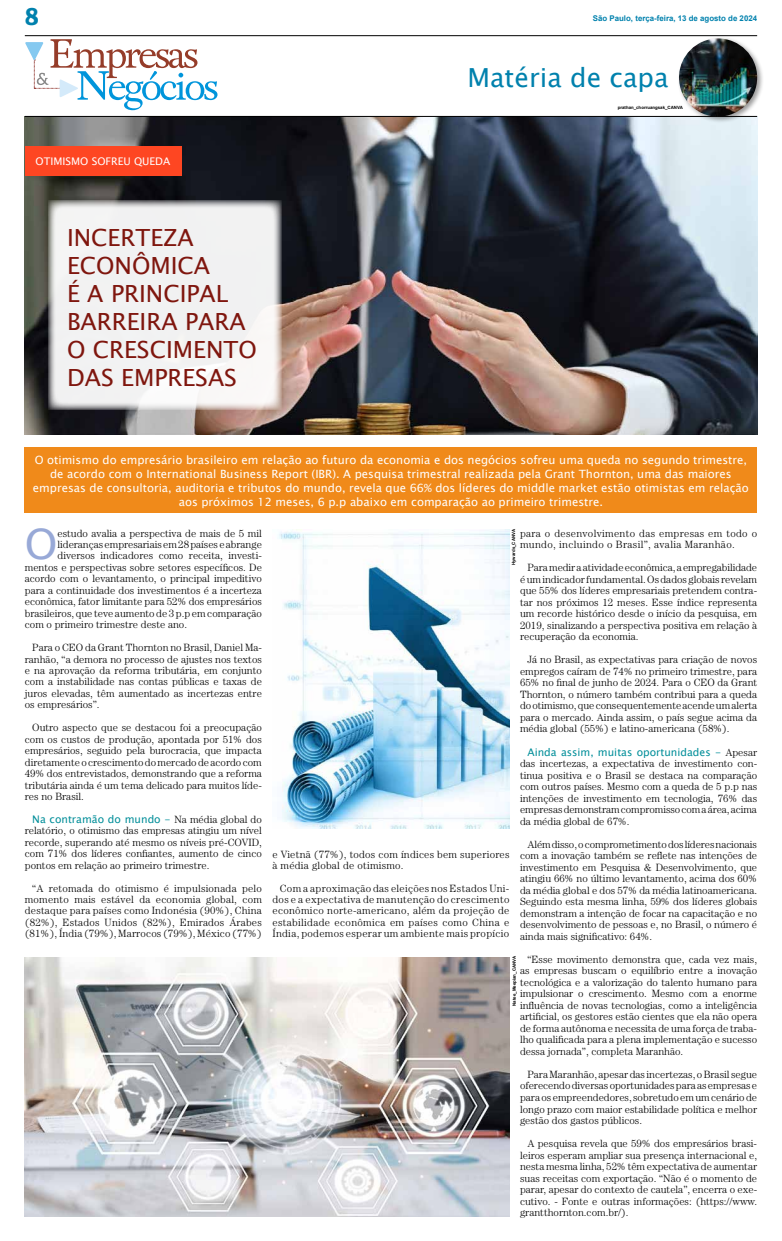
<style>
.page{position:relative;width:782px;height:1241px;background:#fff}
.page>*{position:absolute;margin:0;border:0;box-sizing:border-box;transform-origin:0 0}
.t1{font:42px "Lucida Sans Unicode";color:#98a9d7}
.t2{font:26.25px "Lucida Sans Unicode";color:#0081ad}
.t3{font:700 26.25px "Adelle";color:#0081ad}
.t4{font:23.62px/28px "Lucida Sans Unicode";color:#7f160e}
.t5{font:11.38px/14px "Lucida Sans Unicode";color:#fff;text-align:center}
.t6{font:300 10.5px/11.5px "Century Std";color:#000;text-align:justify}
.t7{font:300 10.5px/11.5px "Century Std";letter-spacing:.03em;color:#000}
.t8{font:10.5px "Lucida Sans Unicode";color:#008e99}
.t9{font:300 10.5px/11.4px "Century Std";letter-spacing:.02em;color:#000}
.t10{font:10.5px "Lucida Sans Unicode";color:#fff}
.t11{font:700 7.88px "Arial";color:#0081ad}
.t12{font:700 4.38px "Arial";color:#000}
.s1{font-family:"Century Std";font-weight:300;color:#000}
</style>
<div class="page">
<img style="left:25px;top:117px;width:732px;height:317px">
<div style="left:25px;top:447px;width:731px;height:66px;background:#f08a1a"></div>
<hr style="left:25px;top:35px;width:731px;height:1px;background:#000">
<hr style="left:25px;top:116px;width:731px;height:1px;background:#000">
<svg style="left:25px;top:39px;width:192px;height:71px"></svg>
<img style="left:25px;top:957px;width:484px;height:258px">
<img style="left:278px;top:529px;width:231px;height:299px">
<div style="left:676px;top:36px;width:88px;height:88px;background:#000;opacity:.4"></div>
<img style="left:678px;top:38px;width:78px;height:79px;border-radius:39px">
<div style="left:25px;top:146px;width:156px;height:30px;background:#fe4622"></div>
<svg style="left:48px;top:200px;width:234px;height:209px;fill:#f1f1f2"></svg>
<h2 class="t3" style="left:25px;top:-2px;width:16px">8</h2>
<p class="t11" style="left:592px;top:12px;width:166px">São Paulo, terça-feira, 13 de agosto de 2024</p>
<h2 class="t2" style="left:467px;top:56px;width:202px">Matéria de capa</h2>
<p class="t10" style="left:36px;top:153px;width:136px">OTIMISMO SOFREU QUEDA</p>
<h3 class="t4" style="left:67px;top:223px;width:191px">INCERTEZA<br>ECONÔMICA<br>É A PRINCIPAL<br>BARREIRA PARA<br>O CRESCIMENTO<br>DAS EMPRESAS</h3>
<p class="t12" style="left:617px;top:105px;width:67px">prathan_chorruangsak_CANVA</p>
<p class="t5" style="left:33px;top:452px;width:717px">O otimismo do empresário brasileiro em relação ao futuro da economia e dos negócios sofreu uma queda no segundo trimestre, de acordo com o International Business Report (IBR). A pesquisa trimestral realizada pela Grant Thornton, uma das maiores empresas de consultoria, auditoria e tributos do mundo, revela que 66% dos líderes do middle market estão otimistas em relação aos próximos 12 meses, 6 p.p abaixo em comparação ao primeiro trimestre.</p>
<h1 class="t1" style="left:25px;top:511px;width:34px">O</h1>
<p class="t6" style="left:57px;top:527px;width:206px">estudo avalia a perspectiva de mais de 5 mil</p>
<p class="t6" style="left:57px;top:538px;width:206px">lideranças empresariais em 28 países e abrange</p>
<p class="t6" style="left:57px;top:550px;width:206px">diversos indicadores como receita, investi-</p>
<p class="t6" style="left:25px;top:561px;width:238px">mentos e perspectivas sobre setores específicos. De</p>
<p class="t6" style="left:25px;top:572px;width:238px">acordo com o levantamento, o principal impeditivo</p>
<p class="t6" style="left:25px;top:584px;width:238px">para a continuidade dos investimentos é a incerteza</p>
<p class="t6" style="left:25px;top:595px;width:238px">econômica, fator limitante para 52% dos empresários</p>
<p class="t6" style="left:25px;top:607px;width:238px">brasileiros, que teve aumento de 3 p.p em comparação</p>
<p class="t6" style="left:25px;top:618px;width:164px">com o primeiro trimestre deste ano.</p>
<p class="t6" style="left:25px;top:641px;width:238px;text-indent:7px">Para o CEO da Grant Thornton no Brasil, Daniel Ma&shy;ranhão, “a demora no processo de ajustes nos textos e na aprovação da reforma tributária, em conjunto com a instabilidade nas contas públicas e taxas de juros elevadas, têm aumentado as incertezas entre os empresários”.</p>
<p class="t6" style="left:25px;top:721px;width:238px;text-indent:7px">Outro aspecto que se destacou foi a preocupação com os custos de produção, apontada por 51% dos empresários, seguido pela burocracia, que impacta diretamente o crescimento do mercado de acordo com 49% dos entrevistados, demonstrando que a reforma tributária ainda é um tema delicado para muitos líde&shy;res no Brasil.</p>
<p class="t8" style="left:32px;top:810px;width:231px">Na contramão do mundo - <span class="s1">Na média global do</span></p>
<p class="t6" style="left:25px;top:824px;width:238px">relatório, o otimismo das empresas atingiu um nível recorde, superando até mesmo os níveis pré-COVID, com 71% dos líderes confiantes, aumento de cinco pontos em relação ao primeiro trimestre.</p>
<p class="t6" style="left:25px;top:882px;width:238px;text-indent:7px">“A retomada do otimismo é impulsionada pelo momento mais estável da economia global, com destaque para países como Indonésia (90%), China (82%), Estados Unidos (82%), Emirados Árabes (81%), Índia (79%), Marrocos (79%), México (77%)</p>
<p class="t12" style="left:510px;top:565px;width:37px;rotate:-90deg">Hywards_CANVA</p>
<p class="t7" style="left:520px;top:527px;width:238px">para o desenvolvimento das empresas em todo o mundo, incluindo o Brasil”, avalia Maranhão.</p>
<p class="t6" style="left:520px;top:561px;width:238px;text-indent:7px">Para medir a atividade econômica, a empregabilidade é um indicador fundamental. Os dados globais revelam que 55% dos líderes empresariais pretendem contra&shy;tar nos próximos 12 meses. Esse índice representa um recorde histórico desde o início da pesquisa, em 2019, sinalizando a perspectiva positiva em relação à recuperação da economia.</p>
<p class="t6" style="left:520px;top:653px;width:238px;text-indent:7px">Já no Brasil, as expectativas para criação de novos empregos caíram de 74% no primeiro trimestre, para 65% no final de junho de 2024. Para o CEO da Grant Thornton, o número também contribui para a queda do otimismo, que consequentemente acende um alerta para o mercado. Ainda assim, o país segue acima da média global (55%) e latino-americana (58%).</p>
<p class="t8" style="left:527px;top:743px;width:231px">Ainda assim, muitas oportunidades - <span class="s1">Apesar</span></p>
<p class="t6" style="left:520px;top:757px;width:238px">das incertezas, a expectativa de investimento con&shy;tinua positiva e o Brasil se destaca na comparação com outros países. Mesmo com a queda de 5 p.p nas intenções de investimento em tecnologia, 76% das empresas demonstram compromisso com a área, acima da média global de 67%.</p>
<p class="t6" style="left:520px;top:838px;width:238px;text-indent:7px">Além disso, o comprometimento dos líderes nacionais com a inovação também se reflete nas intenções de investimento em Pesquisa &amp; Desenvolvimento, que atingiu 66% no último levantamento, acima dos 60% da média global e dos 57% da média latinoamericana.<br>Seguindo esta mesma linha, 59% dos líderes globais demonstram a intenção de focar na capacitação e no desenvolvimento de pessoas e, no Brasil, o número é ainda mais significativo: 64%.</p>
<p class="t6" style="left:520px;top:953px;width:238px;text-indent:7px">“Esse movimento demonstra que, cada vez mais, as empresas buscam o equilíbrio entre a inovação tecnológica e a valorização do talento humano para impulsionar o crescimento. Mesmo com a enorme influência de novas tecnologias, como a inteligência artificial, os gestores estão cientes que ela não opera de forma autônoma e necessita de uma força de traba&shy;lho qualificada para a plena implementação e sucesso dessa jornada”, completa Maranhão.</p>
<p class="t6" style="left:520px;top:1068px;width:238px;text-indent:7px">Para Maranhão, apesar das incertezas, o Brasil segue oferecendo diversas oportunidades para as empresas e para os empreendedores, sobretudo em um cenário de longo prazo com maior estabilidade política e melhor gestão dos gastos públicos.</p>
<p class="t6" style="left:520px;top:1137px;width:238px;text-indent:7px">A pesquisa revela que 59% dos empresários brasi&shy;leiros esperam ampliar sua presença internacional e, nesta mesma linha, 52% têm expectativa de aumentar suas receitas com exportação. “Não é o momento de parar, apesar do contexto de cautela”, encerra o exe&shy;cutivo. - Fonte e outras informações: (https://www. grantthornton.com.br/).</p>
<p class="t9" style="left:272px;top:848px;width:238px">e Vietnã (77%), todos com índices bem superiores à média global de otimismo.</p>
<p class="t6" style="left:272px;top:882px;width:238px;text-indent:7px">Com a aproximação das eleições nos Estados Uni&shy;dos e a expectativa de manutenção do crescimento econômico norte-americano, além da projeção de estabilidade econômica em países como China e Índia, podemos esperar um ambiente mais propício</p>
<p class="t12" style="left:511px;top:1005px;width:51px;rotate:-90deg">Natee_Meepian_CANVA</p>
</div>
